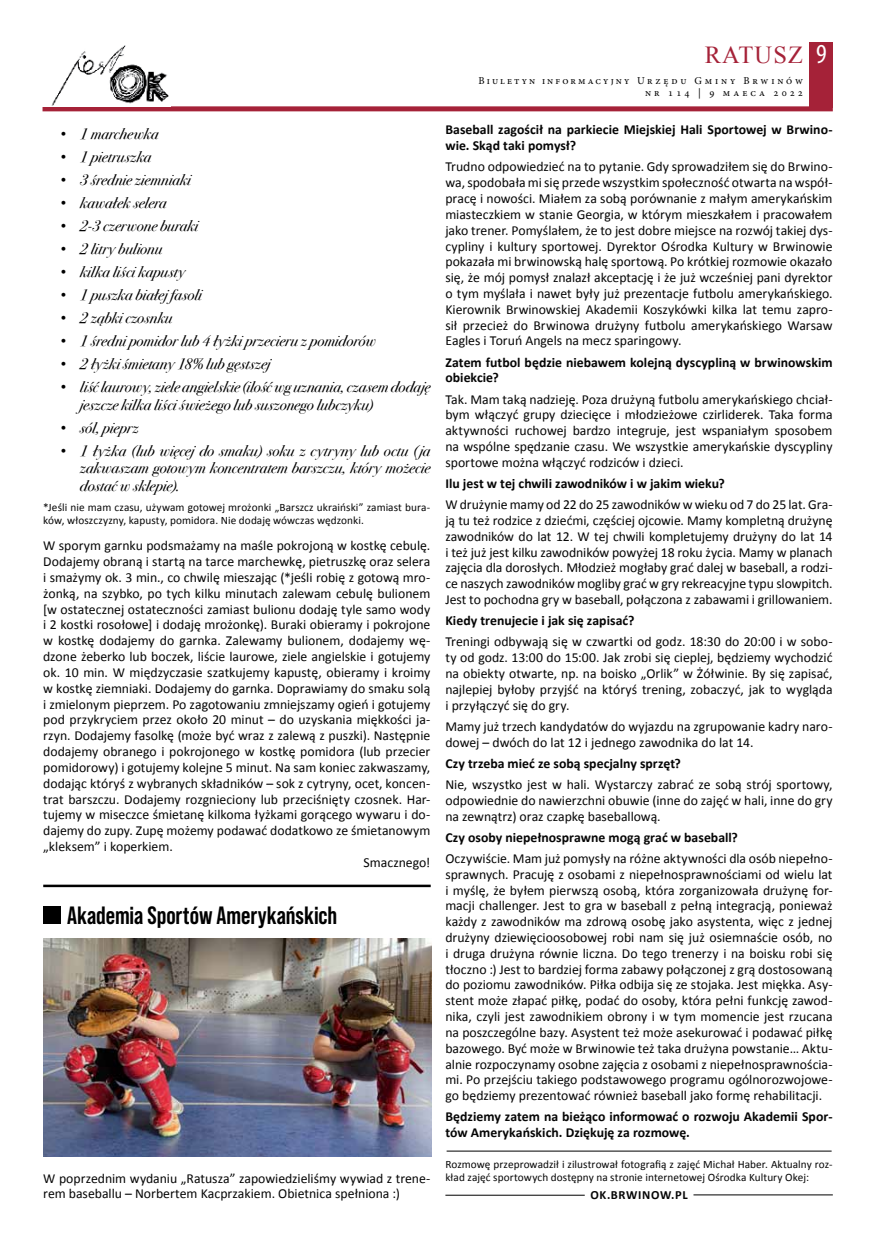
<style>
.page{position:relative;width:886px;height:1241px;background:#fff}
.page>*{position:absolute;margin:0;border:0;box-sizing:border-box;transform-origin:0 0}
.t1{font:700 25px "Bebas Neue Pro";color:#000}
.t2{font:24.38px "Times New Roman";letter-spacing:.05em;color:#a52238}
.t3{font:24.38px "Minion Pro";color:#a52238}
.t4{font:italic 15.38px/17.6px "Bodoni Svty Two ITCTT";color:#000}
.t5{font:13.75px/15.9px "Calibri";color:#050505;text-align:justify}
.t6{font:700 13.75px/15.9px "Calibri";color:#050505}
.t7{font:700 12.5px "Calibri";letter-spacing:.055em;color:#050505}
.t8{font:11.25px/12.9px "Calibri";letter-spacing:.005em;color:#050505}
.t9{font:10.5px/12.6px "Minion Pro";letter-spacing:.265em;color:#000;text-align:right}
.s1{font-family:"Myriad Pro";font-stretch:condensed;font-size:27.5px;color:#fff}
</style>
<div class="page">
<hr style="left:43px;top:884px;width:388px;height:3px;background:#000">
<div style="left:43px;top:906px;width:18px;height:17px;background:#000"></div>
<img style="left:43px;top:938px;width:388px;height:217px">
<hr style="left:447px;top:1150px;width:384px;height:1px;background:#000">
<hr style="left:445px;top:1194px;width:140px;height:1px;background:#000">
<hr style="left:693px;top:1194px;width:140px;height:1px;background:#000">
<div style="left:810px;top:43px;width:23px;height:65px;background:#a52238"></div>
<div style="left:43px;top:106px;width:790px;height:5px;background:#a52238"></div>
<img style="left:51px;top:46px;width:118px;height:60px">
<p class="t4" style="left:57px;top:124px;width:103px">• 1 marchewka</p>
<p class="t4" style="left:57px;top:147px;width:96px">• 1 pietruszka</p>
<p class="t4" style="left:57px;top:170px;width:135px">• 3 średnie ziemniaki</p>
<p class="t4" style="left:57px;top:193px;width:111px">• kawałek selera</p>
<p class="t4" style="left:57px;top:216px;width:142px">• 2-3 czerwone buraki</p>
<p class="t4" style="left:57px;top:239px;width:106px">• 2 litry bulionu</p>
<p class="t4" style="left:57px;top:262px;width:129px">• kilka liści kapusty</p>
<p class="t4" style="left:57px;top:285px;width:146px">• 1 puszka białej fasoli</p>
<p class="t4" style="left:57px;top:308px;width:116px">• 2 ząbki czosnku</p>
<p class="t4" style="left:57px;top:331px;width:320px">• 1 średni pomidor lub 4 łyżki przecieru z pomidorów</p>
<p class="t4" style="left:57px;top:354px;width:215px">• 2 łyżki śmietany 18% lub gęstszej</p>
<p class="t4" style="left:80px;top:377px;width:352px;text-indent:-22px">• liść laurowy, ziele angielskie (ilość wg uznania, czasem dodaję jeszcze kilka liści świeżego lub suszonego lubczyku)</p>
<p class="t4" style="left:57px;top:417px;width:83px">• sól, pieprz</p>
<p class="t4" style="left:80px;top:440px;width:352px;text-align:justify;text-indent:-22px">• 1 łyżka (lub więcej do smaku) soku z cytryny lub octu (ja zakwaszam gotowym koncentratem barszczu, który możecie dostać w sklepie).</p>
<p class="t8" style="left:43px;top:500px;width:389px">*Jeśli nie mam czasu, używam gotowej mrożonki „Barszcz ukraiński” zamiast bura&shy;ków, włoszczyzny, kapusty, pomidora. Nie dodaję wówczas wędzonki.</p>
<p class="t5" style="left:43px;top:537px;width:389px">W sporym garnku podsmażamy na maśle pokrojoną w kostkę cebulę.</p>
<p class="t5" style="left:43px;top:553px;width:389px">Dodajemy obraną i startą na tarce marchewkę, pietruszkę oraz selera</p>
<p class="t5" style="left:43px;top:569px;width:389px">i smażymy ok. 3 min., co chwilę mieszając (*jeśli robię z gotową mro-</p>
<p class="t5" style="left:43px;top:585px;width:389px">żonką, na szybko, po tych kilku minutach zalewam cebulę bulionem</p>
<p class="t5" style="left:43px;top:600px;width:389px">[w ostatecznej ostateczności zamiast bulionu dodaję tyle samo wody</p>
<p class="t5" style="left:43px;top:616px;width:389px">i 2 kostki rosołowe] i dodaję mrożonkę). Buraki obieramy i pokrojone</p>
<p class="t5" style="left:43px;top:632px;width:389px">w kostkę dodajemy do garnka. Zalewamy bulionem, dodajemy wę-</p>
<p class="t5" style="left:43px;top:648px;width:389px">dzone żeberko lub boczek, liście laurowe, ziele angielskie i gotujemy</p>
<p class="t5" style="left:43px;top:664px;width:389px">ok. 10 min. W międzyczasie szatkujemy kapustę, obieramy i kroimy</p>
<p class="t5" style="left:43px;top:679px;width:389px">w kostkę ziemniaki. Dodajemy do garnka. Doprawiamy do smaku solą</p>
<p class="t5" style="left:43px;top:695px;width:389px">i zmielonym pieprzem. Po zagotowaniu zmniejszamy ogień i gotujemy</p>
<p class="t5" style="left:43px;top:711px;width:389px">pod przykryciem przez około 20 minut – do uzyskania miękkości ja-</p>
<p class="t5" style="left:43px;top:727px;width:389px">rzyn. Dodajemy fasolkę (może być wraz z zalewą z puszki). Następnie</p>
<p class="t5" style="left:43px;top:743px;width:389px">dodajemy obranego i pokrojonego w kostkę pomidora (lub przecier</p>
<p class="t5" style="left:43px;top:758px;width:389px">pomidorowy) i gotujemy kolejne 5 minut. Na sam koniec zakwaszamy,</p>
<p class="t5" style="left:43px;top:774px;width:389px">dodając któryś z wybranych składników – sok z cytryny, ocet, koncen-</p>
<p class="t5" style="left:43px;top:790px;width:389px">trat barszczu. Dodajemy rozgnieciony lub przeciśnięty czosnek. Har-</p>
<p class="t5" style="left:43px;top:806px;width:389px">tujemy w miseczce śmietanę kilkoma łyżkami gorącego wywaru i do-</p>
<p class="t5" style="left:43px;top:822px;width:389px">dajemy do zupy. Zupę możemy podawać dodatkowo ze śmietanowym</p>
<p class="t5" style="left:43px;top:838px;width:131px">„kleksem” i koperkiem.</p>
<p class="t5" style="left:364px;top:853px;width:68px">Smacznego!</p>
<h1 class="t1" style="left:67px;top:900px;width:272px">Akademia Sportów Amerykańskich</h1>
<p class="t5" style="left:43px;top:1169px;width:389px">W poprzednim wydaniu „Ratusza” zapowiedzieliśmy wywiad z trene&shy;rem baseballu – Norbertem Kacprzakiem. Obietnica spełniona :)</p>
<h2 class="t2" style="left:705px;top:38px;width:123px">RATUSZ <span class="s1">9</span></h2>
<p class="t9" style="left:478px;top:74px;width:326px">Biuletyn informacyjny Urzędu Gminy Brwinów nr 114 | 9 maeca 2022</p>
<h2 class="t3" style="left:705px;top:39px;width:99px">ratusz</h2>
<p class="t9" style="left:742px;top:86px;width:7px">r</p>
<p class="t6" style="left:445px;top:121px;width:389px">Baseball zagościł na parkiecie Miejskiej Hali Sportowej w Brwino&shy;wie. Skąd taki pomysł?</p>
<p class="t5" style="left:445px;top:158px;width:389px">Trudno odpowiedzieć na to pytanie. Gdy sprowadziłem się do Brwino&shy;wa, spodobała mi się przede wszystkim społeczność otwarta na współ&shy;pracę i nowości. Miałem za sobą porównanie z małym amerykańskim miasteczkiem w stanie Georgia, w którym mieszkałem i pracowałem jako trener. Pomyślałem, że to jest dobre miejsce na rozwój takiej dys&shy;cypliny i kultury sportowej. Dyrektor Ośrodka Kultury w Brwinowie pokazała mi brwinowską halę sportową. Po krótkiej rozmowie okazało się, że mój pomysł znalazł akceptację i że już wcześniej pani dyrektor o tym myślała i nawet były już prezentacje futbolu amerykańskiego.<br>Kierownik Brwinowskiej Akademii Koszykówki kilka lat temu zapro&shy;sił przecież do Brwinowa drużyny futbolu amerykańskiego Warsaw Eagles i Toruń Angels na mecz sparingowy.</p>
<p class="t6" style="left:445px;top:353px;width:389px">Zatem futbol będzie niebawem kolejną dyscypliną w brwinowskim obiekcie?</p>
<p class="t5" style="left:445px;top:390px;width:389px">Tak. Mam taką nadzieję. Poza drużyną futbolu amerykańskiego chciał&shy;bym włączyć grupy dziecięce i młodzieżowe czirliderek. Taka forma aktywności ruchowej bardzo integruje, jest wspaniałym sposobem na wspólne spędzanie czasu. We wszystkie amerykańskie dyscypliny sportowe można włączyć rodziców i dzieci.</p>
<p class="t6" style="left:445px;top:475px;width:281px">Ilu jest w tej chwili zawodników i w jakim wieku?</p>
<p class="t5" style="left:445px;top:496px;width:389px">W drużynie mamy od 22 do 25 zawodników w wieku od 7 do 25 lat. Gra&shy;ją tu też rodzice z dziećmi, częściej ojcowie. Mamy kompletną drużynę zawodników do lat 12. W tej chwili kompletujemy drużyny do lat 14 i też już jest kilku zawodników powyżej 18 roku życia. Mamy w planach zajęcia dla dorosłych. Młodzież mogłaby grać dalej w baseball, a rodzi&shy;ce naszych zawodników mogliby grać w gry rekreacyjne typu slowpitch.<br>Jest to pochodna gry w baseball, połączona z zabawami i grillowaniem.</p>
<p class="t6" style="left:445px;top:612px;width:191px">Kiedy trenujecie i jak się zapisać?</p>
<p class="t5" style="left:445px;top:633px;width:389px">Treningi odbywają się w czwartki od godz. 18:30 do 20:00 i w sobo&shy;ty od godz. 13:00 do 15:00. Jak zrobi się cieplej, będziemy wychodzić na obiekty otwarte, np. na boisko „Orlik” w Żółwinie. By się zapisać, najlepiej byłoby przyjść na któryś trening, zobaczyć, jak to wygląda i przyłączyć się do gry.</p>
<p class="t5" style="left:445px;top:718px;width:389px">Mamy już trzech kandydatów do wyjazdu na zgrupowanie kadry naro&shy;dowej – dwóch do lat 12 i jednego zawodnika do lat 14.</p>
<p class="t6" style="left:445px;top:754px;width:237px">Czy trzeba mieć ze sobą specjalny sprzęt?</p>
<p class="t5" style="left:445px;top:776px;width:389px">Nie, wszystko jest w hali. Wystarczy zabrać ze sobą strój sportowy, odpowiednie do nawierzchni obuwie (inne do zajęć w hali, inne do gry na zewnątrz) oraz czapkę baseballową.</p>
<p class="t6" style="left:445px;top:828px;width:294px">Czy osoby niepełnosprawne mogą grać w baseball?</p>
<p class="t5" style="left:445px;top:849px;width:389px">Oczywiście. Mam już pomysły na różne aktywności dla osób niepełno&shy;sprawnych. Pracuję z osobami z niepełnosprawnościami od wielu lat i myślę, że byłem pierwszą osobą, która zorganizowała drużynę for&shy;macji challenger. Jest to gra w baseball z pełną integracją, ponieważ każdy z zawodników ma zdrową osobę jako asystenta, więc z jednej drużyny dziewięcioosobowej robi nam się już osiemnaście osób, no i druga drużyna równie liczna. Do tego trenerzy i na boisku robi się tłoczno :) Jest to bardziej forma zabawy połączonej z grą dostosowaną do poziomu zawodników. Piłka odbija się ze stojaka. Jest miękka. Asy&shy;stent może złapać piłkę, podać do osoby, która pełni funkcję zawod&shy;nika, czyli jest zawodnikiem obrony i w tym momencie jest rzucana na poszczególne bazy. Asystent też może asekurować i podawać piłkę bazowego. Być może w Brwinowie też taka drużyna powstanie… Aktu&shy;alnie rozpoczynamy osobne zajęcia z osobami z niepełnosprawnościa&shy;mi. Po przejściu takiego podstawowego programu ogólnorozwojowe&shy;go będziemy prezentować również baseball jako formę rehabilitacji.</p>
<p class="t6" style="left:445px;top:1108px;width:389px">Będziemy zatem na bieżąco informować o rozwoju Akademii Spor&shy;tów Amerykańskich. Dziękuję za rozmowę.</p>
<p class="t8" style="left:445px;top:1157px;width:389px">Rozmowę przeprowadził i zilustrował fotografią z zajęć Michał Haber. Aktualny roz&shy;kład zajęć sportowych dostępny na stronie internetowej Ośrodka Kultury Okej:</p>
<p class="t7" style="left:590px;top:1185px;width:99px">OK.BRWINOW.PL</p>
</div>
